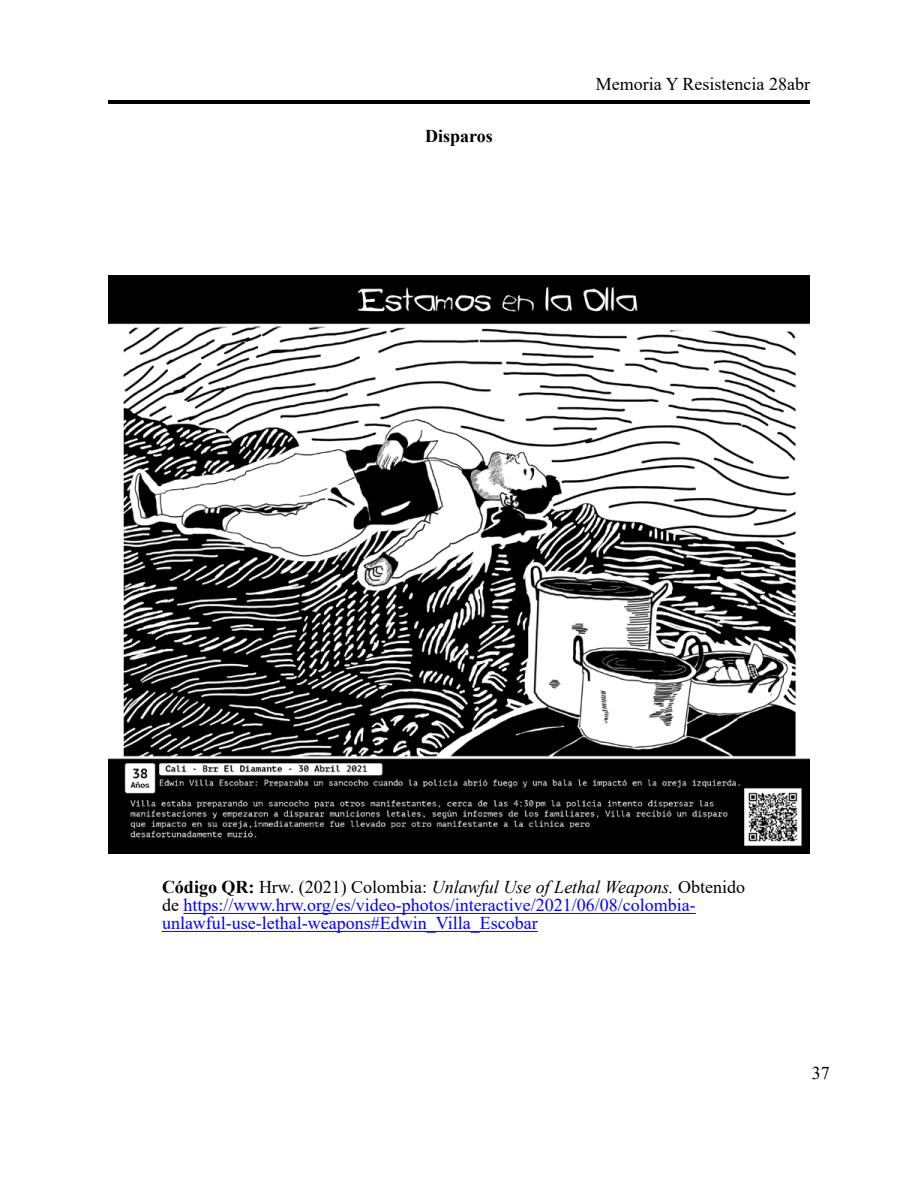
<style>
.page{position:relative;width:918px;height:1188px;background:#fff}
.page>*{position:absolute;margin:0;border:0;box-sizing:border-box;transform-origin:0 0}
.t1{font:18px/18px "Times New Roman";color:#00f}
.t2{font:18px "Times New Roman";color:#000}
.t3{font:700 18px "Times New Roman";color:#000}
.s1{font-weight:700;color:#000}
.s2{color:#000}
.s3{font-style:italic;color:#000}
</style>
<div class="page">
<hr style="left:109px;top:100px;width:701px;height:3px;background:#000">
<hr style="left:183px;top:913px;width:513px;height:1px;background:#00f">
<hr style="left:162px;top:931px;width:376px;height:1px;background:#00f">
<img style="left:108px;top:276px;width:702px;height:578px">
<p class="t3" style="left:425px;top:123px;width:69px">Disparos</p>
<p class="t2" style="left:596px;top:71px;width:216px">Memoria Y Resistencia 28abr</p>
<p class="t1" style="left:162px;top:878px;width:585px"><span class="s1">Código QR:</span> <span class="s2">Hrw. (2021) Colombia:</span> <span class="s3">Unlawful Use of Lethal Weapons.</span> <span class="s2">Obtenido de</span> https://www.hrw.org/es/video-photos/interactive/2021/06/08/colombia&shy;unlawful-use-lethal-weapons#Edwin_Villa_Escobar</p>
<p class="t2" style="left:812px;top:1061px;width:19px">37</p>
</div>
